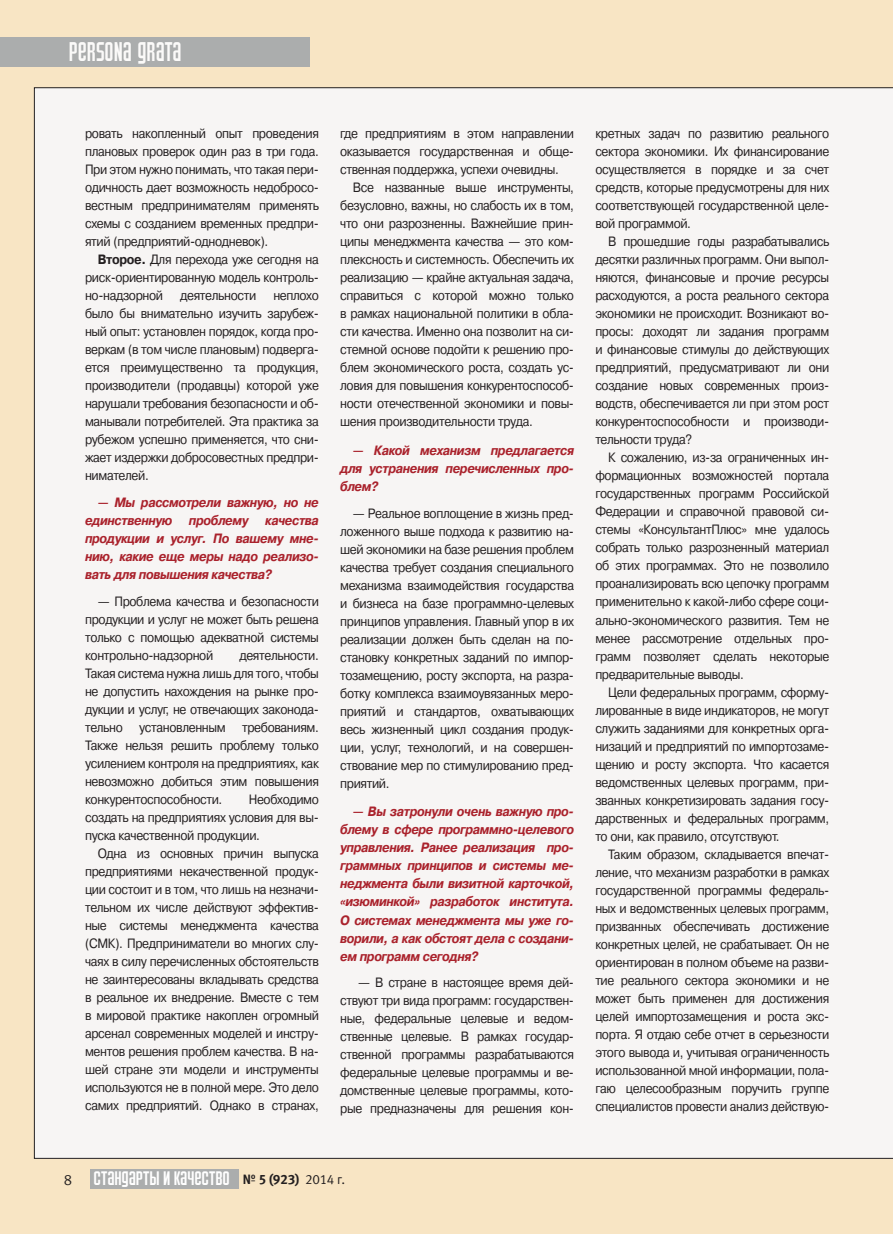
<style>
.page{position:relative;width:893px;height:1234px;background:#fff}
.page>*{position:absolute;margin:0;border:0;box-sizing:border-box;transform-origin:0 0}
.t1{font:27px "Airport";color:#fbfaf9;scale:.9 1}
.t2{font:19.5px "Airport";letter-spacing:-.005em;color:#fff}
.t3{font:15px "Meta Normal LFC";color:#231f20}
.t4{font:13.5px/18px "Pragmatica C";letter-spacing:-.03em;color:#231f20;text-align:justify;scale:.9 1}
.t5{font:italic 700 13.5px/18px "Pragmatica C";letter-spacing:-.03em;color:#aa222c;text-align:justify;scale:.9 1}
.t6{font:13.5px "Meta Bold LFC";color:#231f20}
.s1{font-weight:700}
.s2{font-family:"Meta Bold C"}
.s3{font-family:"Meta Normal LFC"}
</style>
<div class="page">
<div style="left:0;top:0;width:893px;height:1233px;background:#f8e5c4"></div>
<div style="left:34px;top:87px;width:859px;height:1071px;background:#f7f5f4"></div>
<div style="left:0;top:37px;width:310px;height:30px;background:#abadad"></div>
<div style="left:90px;top:1168px;width:149px;height:20px;background:#abadad"></div>
<h1 class="t1" style="left:69px;top:36px;width:127px">PERSONA GRATA</h1>
<p class="t4" style="left:85px;top:126px;width:261px">ровать накопленный опыт проведения плановых проверок один раз в три года.<br>При этом нужно понимать, что такая пери&shy;одичность дает возможность недобросо&shy;вестным предпринимателям применять схемы с созданием временных предпри&shy;ятий (предприятий-однодневок).</p>
<p class="t4" style="left:85px;top:252px;width:261px;text-indent:13px"><span class="s1">Второе.</span> Для перехода уже сегодня на риск-ориентированную модель контроль&shy;но-надзорной</p>
<p class="t4" style="left:85px;top:288px;width:261px;text-indent:188px">неплохо было бы внимательно изучить зарубеж&shy;ный опыт: установлен порядок, когда про&shy;веркам (в том числе плановым) подверга&shy;ется преимущественно та продукция, производители (продавцы) которой уже нарушали требования безопасности и об&shy;манывали потребителей. Эта практика за рубежом успешно применяется, что сни&shy;жает издержки добросовестных предпри&shy;нимателей.</p>
<p class="t5" style="left:85px;top:494px;width:261px;text-indent:13px">— Мы рассмотрели важную, но не единственную проблему качества продукции и услуг. По вашему мне&shy;нию, какие еще меры надо реализо&shy;вать для повышения качества?</p>
<p class="t4" style="left:85px;top:593px;width:261px;text-indent:13px">— Проблема качества и безопасности продукции и услуг не может быть решена только с помощью адекватной системы контрольно-надзорной</p>
<p class="t4" style="left:180px;top:288px;width:86px">деятельности</p>
<p class="t4" style="left:85px;top:647px;width:261px;text-indent:154px">деятельности.<br>Такая система нужна лишь для того, чтобы не допустить нахождения на рынке про&shy;дукции и услуг, не отвечающих законода&shy;тельно установленным требованиям.<br>Также нельзя решить проблему только усилением контроля на предприятиях, как невозможно добиться этим повышения конкурентоспособности.</p>
<p class="t4" style="left:85px;top:791px;width:261px;text-indent:164px">Необходимо создать на предприятиях условия для вы&shy;пуска качественной продукции.</p>
<p class="t4" style="left:85px;top:845px;width:261px;text-indent:13px">Одна из основных причин выпуска предприятиями некачественной продук&shy;ции состоит и в том, что лишь на незначи&shy;тельном их числе действуют эффектив&shy;ные системы менеджмента качества (СМК). Предприниматели во многих слу&shy;чаях в силу перечисленных обстоятельств не заинтересованы вкладывать средства в реальное их внедрение. Вместе с тем в мировой практике накоплен огромный арсенал современных моделей и инстру&shy;ментов решения проблем качества. В на&shy;шей стране эти модели и инструменты используются не в полной мере. Это дело самих предприятий. Однако в странах,</p>
<p class="t4" style="left:340px;top:126px;width:261px">где предприятиям в этом направлении оказывается государственная и обще&shy;ственная поддержка, успехи очевидны.</p>
<p class="t4" style="left:340px;top:180px;width:261px;text-indent:13px">Все названные выше инструменты, безусловно, важны, но слабость их в том, что они разрозненны. Важнейшие прин&shy;ципы менеджмента качества — это ком&shy;плексность и системность. Обеспечить их реализацию — крайне актуальная задача, справиться с которой можно только в рамках национальной политики в обла&shy;сти качества. Именно она позволит на си&shy;стемной основе подойти к решению про&shy;блем экономического роста, создать ус&shy;ловия для повышения конкурентоспособ&shy;ности отечественной экономики и повы&shy;шения производительности труда.</p>
<p class="t5" style="left:340px;top:442px;width:261px;text-indent:13px">— Какой механизм предлагается для устранения перечисленных про&shy;блем?</p>
<p class="t4" style="left:340px;top:505px;width:261px;text-indent:13px">— Реальное воплощение в жизнь пред&shy;ложенного выше подхода к развитию на&shy;шей экономики на базе решения проблем качества требует создания специального механизма взаимодействия государства и бизнеса на базе программно-целевых принципов управления. Главный упор в их реализации должен быть сделан на по&shy;становку конкретных заданий по импор&shy;тозамещению, росту экспорта, на разра&shy;ботку комплекса взаимоувязанных меро&shy;приятий и стандартов, охватывающих весь жизненный цикл создания продук&shy;ции, услуг, технологий, и на совершен&shy;ствование мер по стимулированию пред&shy;приятий.</p>
<p class="t5" style="left:340px;top:804px;width:261px;text-indent:13px">— Вы затронули очень важную про&shy;блему в сфере программно-целевого управления. Ранее реализация про&shy;граммных принципов и системы ме&shy;неджмента были визитной карточкой, «изюминкой» разработок института.<br>О системах менеджмента мы уже го&shy;ворили, а как обстоят дела с создани&shy;ем программ сегодня?</p>
<p class="t4" style="left:340px;top:974px;width:261px;text-indent:18px">— В стране в настоящее время дей&shy;ствуют три вида программ: государствен&shy;ные, федеральные целевые и ведом&shy;ственные целевые. В рамках государ&shy;ственной программы разрабатываются федеральные целевые программы и ве&shy;домственные целевые программы, кото&shy;рые предназначены для решения кон-</p>
<p class="t4" style="left:595px;top:126px;width:261px">кретных задач по развитию реального сектора экономики. Их финансирование осуществляется в порядке и за счет средств, которые предусмотрены для них соответствующей государственной целе&shy;вой программой.</p>
<p class="t4" style="left:595px;top:234px;width:261px;text-indent:13px">В прошедшие годы разрабатывались десятки различных программ. Они выпол&shy;няются, финансовые и прочие ресурсы расходуются, а роста реального сектора экономики не происходит. Возникают во&shy;просы: доходят ли задания программ и финансовые стимулы до действующих предприятий, предусматривают ли они создание новых современных произ&shy;водств, обеспечивается ли при этом рост конкурентоспособности и производи&shy;тельности труда?</p>
<p class="t4" style="left:595px;top:450px;width:261px;text-indent:13px">К сожалению, из-за ограниченных ин&shy;формационных возможностей портала государственных программ Российской Федерации и справочной правовой си&shy;стемы «КонсультантПлюс» мне удалось собрать только разрозненный материал об этих программах. Это не позволило проанализировать всю цепочку программ применительно к какой-либо сфере соци&shy;ально-экономического развития. Тем не менее рассмотрение отдельных про&shy;грамм позволяет сделать некоторые предварительные выводы.</p>
<p class="t4" style="left:595px;top:684px;width:261px;text-indent:13px">Цели федеральных программ, сформу&shy;лированные в виде индикаторов, не могут служить заданиями для конкретных орга&shy;низаций и предприятий по импортозаме&shy;щению и росту экспорта. Что касается ведомственных целевых программ, при&shy;званных конкретизировать задания госу&shy;дарственных и федеральных программ, то они, как правило, отсутствуют.</p>
<p class="t4" style="left:595px;top:846px;width:261px;text-indent:13px">Таким образом, складывается впечат&shy;ление, что механизм разработки в рамках государственной программы федераль&shy;ных и ведомственных целевых программ, призванных обеспечивать достижение конкретных целей, не срабатывает. Он не ориентирован в полном объеме на разви&shy;тие реального сектора экономики и не может быть применен для достижения целей импортозамещения и роста экс&shy;порта. Я отдаю себе отчет в серьезности этого вывода и, учитывая ограниченность использованной мной информации, пола&shy;гаю целесообразным поручить группе специалистов провести анализ действую-</p>
<h2 class="t2" style="left:93px;top:1166px;width:138px">СТАНДАРТЫ И КАЧЕСТВО</h2>
<p class="t3" style="left:64px;top:1170px;width:10px">8</p>
<p class="t6" style="left:243px;top:1170px;width:104px"><span class="s2">№</span> 5 (923) <span class="s3">2014 г.</span></p>
</div>
